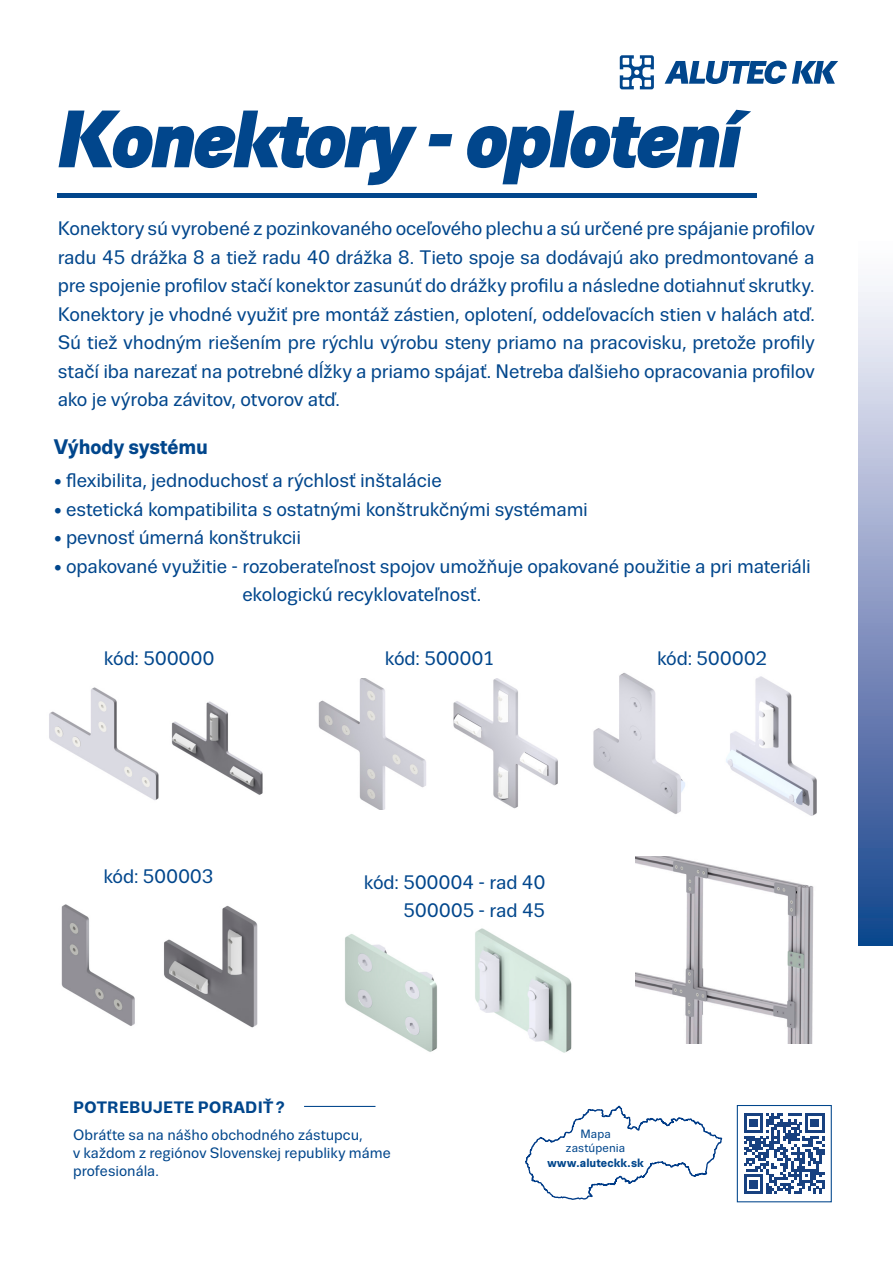
<style>
.page{position:relative;width:893px;height:1263px;background:#fff}
.page>*{position:absolute;margin:0;border:0;box-sizing:border-box;transform-origin:0 0}
.t1{font:italic 900 81px "Trivia Sans";letter-spacing:-.035em;color:#01468c}
.t2{font:700 21px "Trivia Sans";color:#01468c}
.t3{font:19.5px/28.5px "Trivia Sans";letter-spacing:-.005em;color:#01468c;text-align:justify}
.t4{font:19.5px "Trivia Sans";letter-spacing:.02em;color:#01468c}
.t5{font:700 16.5px "Trivia Sans";letter-spacing:.015em;color:#01468c}
.t6{font:15px/18px "Trivia Sans";color:#01468c}
.t7{font:700 12px/14.4px "Trivia Sans";letter-spacing:.015em;color:#01468c;text-align:center}
.s1{font-weight:400}
</style>
<div class="page">
<div style="left:58px;top:193px;width:699px;height:5px;background:#01468c"></div>
<svg style="left:620px;top:55px;width:34px;height:34px"></svg>
<svg style="left:665px;top:61px;width:173px;height:23px"></svg>
<div style="left:859px;top:230px;width:34px;height:716px;background:linear-gradient(to bottom,#fff,#163f8b)"></div>
<img style="left:636px;top:856px;width:178px;height:188px">
<img style="left:49px;top:687px;width:110px;height:114px">
<img style="left:171px;top:701px;width:92px;height:94px">
<img style="left:61px;top:904px;width:74px;height:122px">
<img style="left:164px;top:905px;width:94px;height:123px">
<img style="left:345px;top:934px;width:92px;height:118px">
<img style="left:475px;top:928px;width:97px;height:125px">
<img style="left:318px;top:678px;width:108px;height:132px">
<img style="left:453px;top:678px;width:105px;height:131px">
<img style="left:593px;top:673px;width:92px;height:141px">
<img style="left:726px;top:676px;width:91px;height:140px">
<div style="left:737px;top:1105px;width:95px;height:97px;border:1px solid #01468c"></div>
<hr style="left:304px;top:1106px;width:71px;height:1px;background:#01468c">
<svg style="left:525px;top:1105px;width:198px;height:95px"></svg>
<svg style="left:744px;top:1113px;width:80px;height:81px"></svg>
<p class="t1" style="left:56px;top:94px;width:687px">Konektory - oplotení</p>
<p class="t3" style="left:58px;top:214px;width:759px">Konektory sú vyrobené z pozinkovaného oceľového plechu a sú určené pre spájanie profilov radu 45 drážka 8 a tiež radu 40 drážka 8. Tieto spoje sa dodávajú ako predmontované a pre spojenie profilov stačí konektor zasunúť do drážky profilu a následne dotiahnuť skrutky.<br>Konektory je vhodné využiť pre montáž zástien, oplotení, oddeľovacích stien v halách atď.<br>Sú tiež vhodným riešením pre rýchlu výrobu steny priamo na pracovisku, pretože profily stačí iba narezať na potrebné dĺžky a priamo spájať. Netreba ďalšieho opracovania profilov ako je výroba závitov, otvorov atď.</p>
<p class="t2" style="left:54px;top:435px;width:155px">Výhody systému</p>
<p class="t3" style="left:54px;top:467px;width:389px">• flexibilita, jednoduchosť a rýchlosť inštalácie</p>
<p class="t3" style="left:54px;top:495px;width:535px">• estetická kompatibilita s ostatnými konštrukčnými systémami</p>
<p class="t3" style="left:54px;top:524px;width:249px">• pevnosť úmerná konštrukcii</p>
<p class="t3" style="left:242px;top:552px;width:570px;text-indent:-188px">• opakované využitie - rozoberateľnost spojov umožňuje opakované použitie a pri materiáli ekologickú recyklovateľnosť.</p>
<p class="t4" style="left:104px;top:648px;width:112px">kód: 500000</p>
<p class="t3" style="left:385px;top:644px;width:111px">kód: 500001</p>
<p class="t3" style="left:657px;top:644px;width:111px">kód: 500002</p>
<p class="t3" style="left:103px;top:862px;width:111px">kód: 500003</p>
<p class="t3" style="left:364px;top:868px;width:183px">kód: 500004 - rad 40</p>
<p class="t3" style="left:404px;top:896px;width:143px">500005 - rad 45</p>
<p class="t5" style="left:73px;top:1098px;width:214px">POTREBUJETE PORADIŤ ?</p>
<p class="t6" style="left:73px;top:1126px;width:319px">Obráťte sa na nášho obchodného zástupcu,<br>v každom z regiónov Slovenskej republiky máme profesionála.</p>
<p class="t7" style="left:547px;top:1127px;width:98px"><span class="s1">Mapa<br>zastúpenia </span>www.aluteckk.sk</p>
</div>
